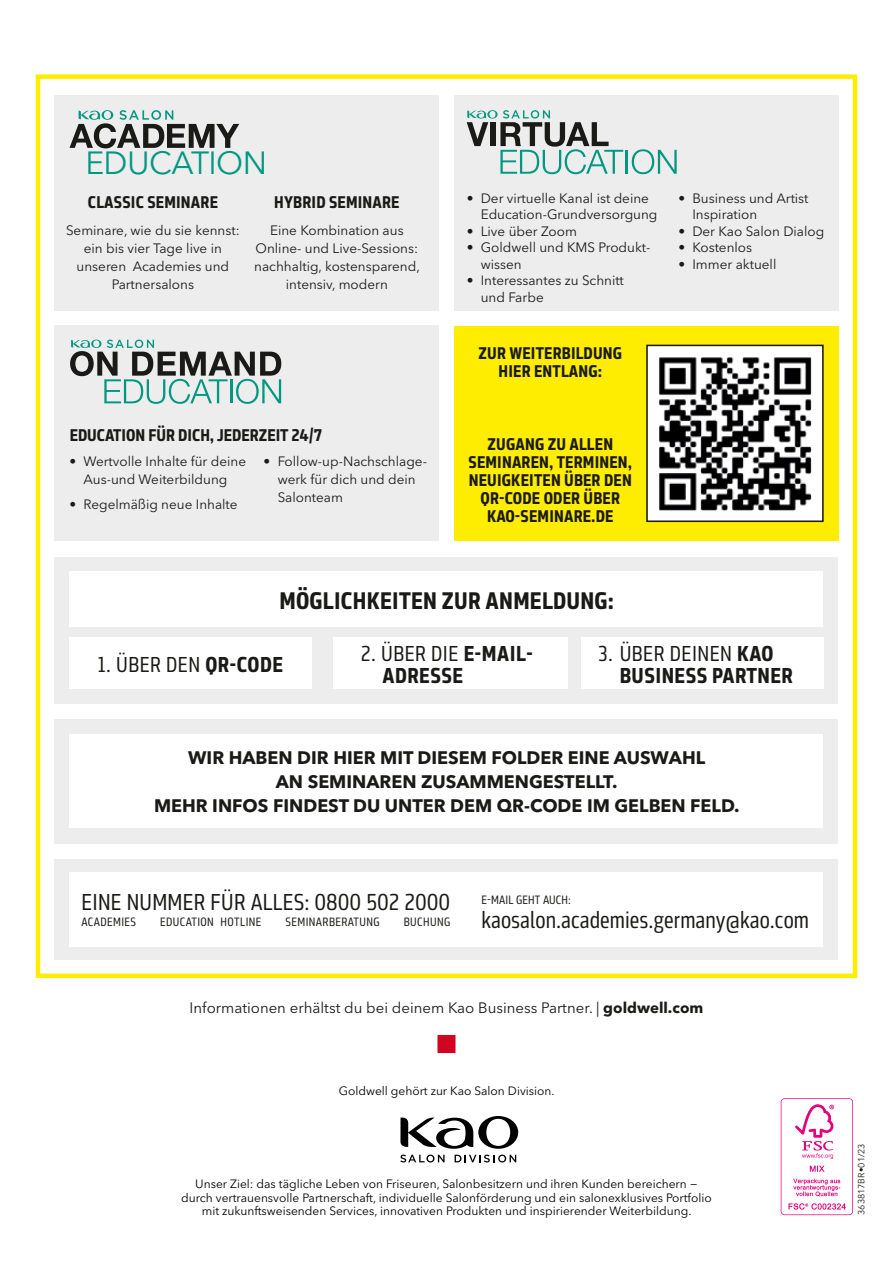
<style>
.page{position:relative;width:893px;height:1263px;background:#fff}
.page>*{position:absolute;margin:0;border:0;box-sizing:border-box;transform-origin:0 0}
.t1{font:31.8px "Avenir Next W1 G";letter-spacing:-.02em;color:#009881}
.t2{font:700 25.5px "Tram Cn";letter-spacing:.01em;color:#1a1a18}
.t3{font:24.45px "Tram Cn";color:#1a1a18}
.t4{font:700 22.95px/21.6px "Tram Cn";letter-spacing:.02em;color:#1a1a18}
.t5{font:22.95px "Tram Cn";letter-spacing:.02em;color:#1a1a18}
.t6{font:700 18px/18px "Tram Cn";letter-spacing:.01em;color:#1a1a18;text-align:center}
.t7{font:700 18px/24px "Avenir Next W1 G";color:#1a1a18;text-align:center}
.t8{font:15px "Avenir Next W1 G";color:#1a1a18}
.t9{font:13.5px/18px "Avenir Next W1 G";color:#1a1a18}
.t10{font:12.9px "Tram Cn";letter-spacing:.03em;color:#1a1a18}
.t11{font:12.9px "Tram Cn";letter-spacing:.01em;color:#1a1a18}
.t12{font:12px/13.5px "Avenir Next W1 G";color:#000;text-align:center}
.t13{font:9px "Avenir Next W1 G";letter-spacing:.01em;color:#1a1a18}
.s1{font-weight:700}
.s2{font-weight:400}
</style>
<div class="page">
<div style="left:36px;top:74px;width:821px;height:904px;border:4px solid #ffed00"></div>
<div style="left:55px;top:95px;width:384px;height:216px;background:#eeedee"></div>
<div style="left:454px;top:326px;width:384px;height:215px;background:#ffed00"></div>
<div style="left:55px;top:325px;width:384px;height:216px;background:#eeedee"></div>
<div style="left:454px;top:95px;width:384px;height:216px;background:#eeedee"></div>
<img style="left:649px;top:348px;width:172px;height:171px">
<div style="left:646px;top:345px;width:178px;height:177px;border:2px solid #1a1a18"></div>
<svg style="left:70px;top:110px;width:169px;height:38px"></svg>
<hr style="left:626px;top:150px;width:2px;height:24px;background:#009881">
<svg style="left:632px;top:149px;width:45px;height:25px"></svg>
<svg style="left:467px;top:110px;width:156px;height:64px"></svg>
<div style="left:55px;top:859px;width:783px;height:101px;background:#eeedee"></div>
<div style="left:70px;top:872px;width:753px;height:75px;background:#fff"></div>
<div style="left:55px;top:719px;width:783px;height:124px;background:#eeedee"></div>
<div style="left:70px;top:734px;width:753px;height:94px;background:#fff"></div>
<div style="left:55px;top:557px;width:783px;height:146px;background:#eeedee"></div>
<div style="left:70px;top:572px;width:753px;height:55px;background:#fff"></div>
<div style="left:70px;top:638px;width:242px;height:51px;background:#fff"></div>
<div style="left:333px;top:638px;width:234px;height:51px;background:#fff"></div>
<div style="left:581px;top:638px;width:242px;height:51px;background:#fff"></div>
<div style="left:437px;top:1035px;width:18px;height:18px;background:#d20422"></div>
<svg style="left:400px;top:1116px;width:118px;height:46px"></svg>
<svg style="left:70px;top:340px;width:211px;height:64px"></svg>
<svg style="left:781px;top:1098px;width:72px;height:117px"></svg>
<h1 class="t1" style="left:85px;top:144px;width:183px">EDUCATION</h1>
<h3 class="t6" style="left:88px;top:194px;width:132px">CLASSIC SEMINARE</h3>
<p class="t9" style="left:66px;top:221px;width:175px;text-align:center">Seminare, wie du sie kennst: ein bis vier Tage live in unseren Academies und<br>Partnersalons</p>
<h3 class="t6" style="left:274px;top:194px;width:127px">HYBRID SEMINARE</h3>
<p class="t9" style="left:254px;top:221px;width:167px;text-align:center">Eine Kombination aus<br>Online- und Live-Sessions: nachhaltig, kostensparend, intensiv, modern</p>
<h3 class="t6" style="left:70px;top:427px;width:254px">EDUCATION FÜR DICH, JEDERZEIT 24/7</h3>
<p class="t9" style="left:70px;top:453px;width:178px;text-align:center">• Wertvolle Inhalte für deine<br>Aus-und Weiterbildung</p>
<p class="t9" style="left:70px;top:495px;width:170px">• Regelmäßig neue Inhalte</p>
<p class="t9" style="left:278px;top:453px;width:151px;text-indent:-14px">• Follow-up-Nachschlage&shy;werk für dich und dein<br>Salonteam</p>
<p class="t9" style="left:481px;top:190px;width:178px;line-height:16.5px;text-indent:-14px">• Der virtuelle Kanal ist deine<br>Education-Grundversorgung</p>
<p class="t9" style="left:467px;top:222px;width:112px">• Live über Zoom</p>
<p class="t9" style="left:481px;top:239px;width:171px;line-height:16.5px;text-indent:-14px">• Goldwell und KMS Produkt&shy;wissen</p>
<p class="t9" style="left:481px;top:272px;width:145px;line-height:16.5px;text-indent:-14px">• Interessantes zu Schnitt und Farbe</p>
<h3 class="t6" style="left:478px;top:345px;width:145px">ZUR WEITERBILDUNG<br>HIER ENTLANG:</h3>
<p class="t9" style="left:692px;top:190px;width:118px;line-height:16.5px;text-indent:-14px">• Business und Artist<br>Inspiration</p>
<p class="t9" style="left:678px;top:222px;width:148px">• Der Kao Salon Dialog</p>
<p class="t9" style="left:678px;top:239px;width:75px">• Kostenlos</p>
<p class="t9" style="left:678px;top:255px;width:100px">• Immer aktuell</p>
<h3 class="t6" style="left:469px;top:436px;width:165px">ZUGANG ZU ALLEN<br>SEMINAREN, TERMINEN,<br>NEUIGKEITEN ÜBER DEN<br>QR-CODE ODER ÜBER<br>KAO-SEMINARE.DE</h3>
<h2 class="t2" style="left:279px;top:585px;width:336px">MÖGLICHKEITEN ZUR ANMELDUNG:</h2>
<h3 class="t5" style="left:98px;top:651px;width:187px">1. ÜBER DEN <span class="s1">QR-CODE</span></h3>
<h3 class="t4" style="left:620px;top:643px;width:175px;text-indent:-22px"><span class="s2">3. ÜBER DEINEN</span> KAO<br>BUSINESS PARTNER</h3>
<h3 class="t4" style="left:383px;top:643px;width:152px;text-indent:-22px"><span class="s2">2. ÜBER DIE</span> E-MAIL-<br>ADRESSE</h3>
<h3 class="t7" style="left:154px;top:745px;width:587px">WIR HABEN DIR HIER MIT DIESEM FOLDER EINE AUSWAHL<br>AN SEMINAREN ZUSAMMENGESTELLT.<br>MEHR INFOS FINDEST DU UNTER DEM QR-CODE IM GELBEN FELD.</h3>
<h3 class="t3" style="left:82px;top:887px;width:370px">EINE NUMMER FÜR ALLES: 0800 502 2000</h3>
<p class="t10" style="left:81px;top:914px;width:56px">ACADEMIES</p>
<p class="t10" style="left:160px;top:914px;width:103px">EDUCATION HOTLINE</p>
<p class="t10" style="left:285px;top:914px;width:96px">SEMINARBERATUNG</p>
<p class="t10" style="left:404px;top:914px;width:48px">BUCHUNG</p>
<p class="t11" style="left:481px;top:892px;width:91px">E-MAIL GEHT AUCH:</p>
<h3 class="t3" style="left:481px;top:905px;width:329px">kaosalon.academies.germany@kao.com</h3>
<p class="t8" style="left:190px;top:998px;width:515px">Informationen erhältst du bei deinem Kao Business Partner. | <span class="s1">goldwell.com</span></p>
<p class="t12" style="left:339px;top:1084px;width:217px">Goldwell gehört zur Kao Salon Division.</p>
<p class="t12" style="left:181px;top:1177px;width:532px">Unser Ziel: das tägliche Leben von Friseuren, Salonbesitzern und ihren Kunden bereichern − durch vertrauensvolle Partnerschaft, individuelle Salonförderung und ein salonexklusives Portfolio mit zukunftsweisenden Services, innovativen Produkten und inspirierender Weiterbildung.</p>
<p class="t13" style="left:856px;top:1215px;width:73px;rotate:-90deg">363817BR•01/23</p>
</div>
